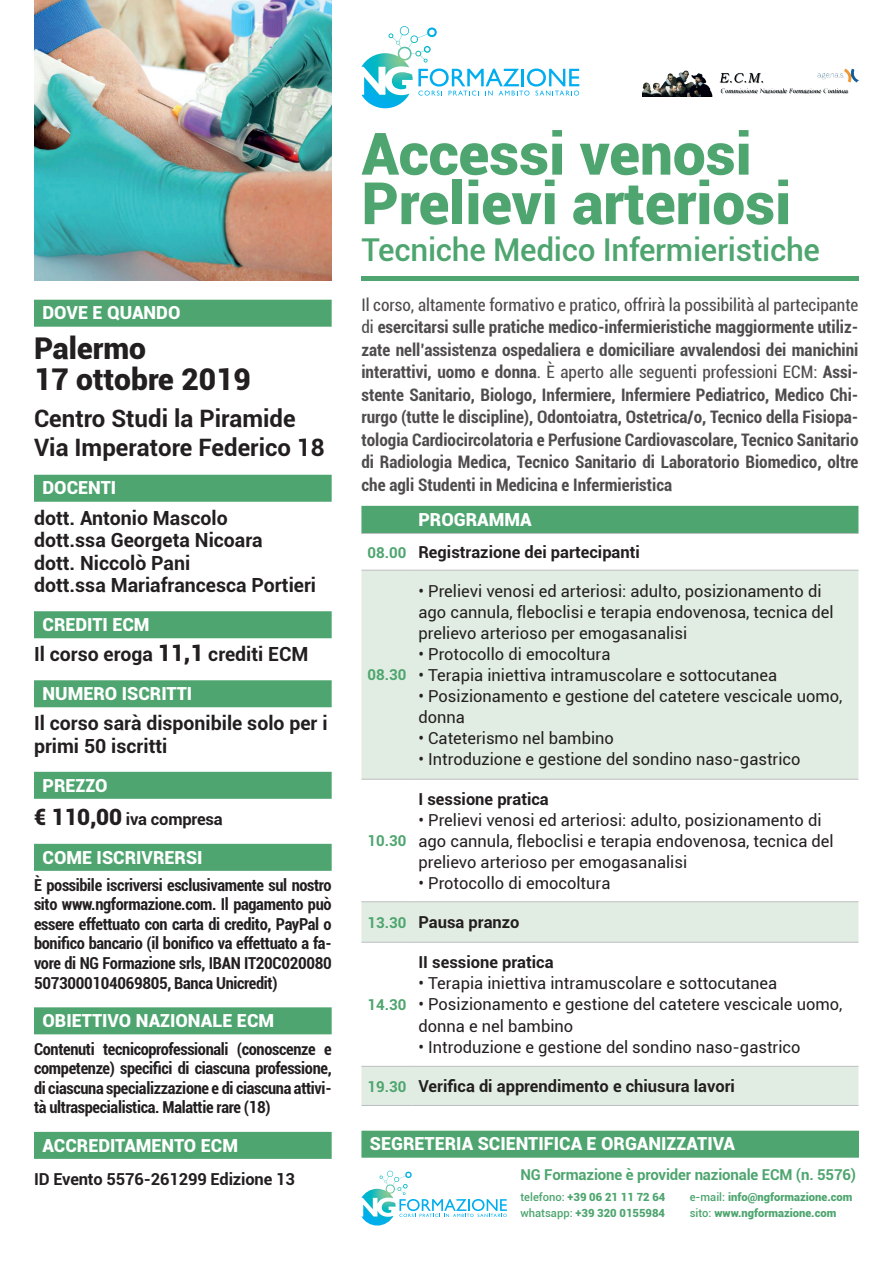
<style>
.page{position:relative;width:893px;height:1263px;background:#fff}
.page>*{position:absolute;margin:0;border:0;box-sizing:border-box;transform-origin:0 0}
.t1{font:900 58.5px/49.5px "Roboto";color:#4ea56f}
.t2{font:500 31.5px "Roboto";letter-spacing:-.01em;color:#4ea56f}
.t3{font:900 30px/31.5px "Roboto";color:#231f20}
.t4{font:700 24px/28.5px "Roboto";color:#231f20}
.t5{font:700 19.5px/22.5px "Roboto";color:#231f20}
.t6{font:900 18px "Roboto";color:#fff}
.t7{font:700 condensed 17.25px/22.5px "Roboto";color:#231f20;text-align:justify}
.t8{font:16.5px/21px "Roboto";color:#231f20}
.t9{font:700 condensed 16.5px/19.5px "Roboto";letter-spacing:-.02em;color:#231f20;text-align:justify}
.t10{font:700 16.5px "Roboto";color:#231f20}
.t11{font:700 15px "Roboto";letter-spacing:-.01em;color:#4ea56f}
.t12{font:900 11.25px/15.9px "Roboto";color:#4ea56f}
.s1{font-weight:900;font-size:22.5px}
.s2{font-weight:400}
.s3{font-size:15px;color:#4ea56f}
.s4{font-weight:500}
</style>
<div class="page">
<img style="left:34px;top:0;width:298px;height:281px">
<svg style="left:361px;top:1171px;width:146px;height:46px"></svg>
<svg style="left:361px;top:26px;width:218px;height:70px"></svg>
<div style="left:361px;top:1131px;width:498px;height:27px;background:#4ea56f"></div>
<img style="left:642px;top:68px;width:216px;height:29px">
<div style="left:361px;top:276px;width:498px;height:5px;background:#4ea56f"></div>
<div style="left:361px;top:506px;width:497px;height:27px;background:#4ea56f"></div>
<svg style="left:361px;top:571px;width:497px;height:534px;fill:#e1ede2"></svg>
<hr style="left:361px;top:570px;width:51px;height:1px;background:#bcbdc0">
<hr style="left:412px;top:570px;width:446px;height:1px;background:#bcbdc0">
<hr style="left:412px;top:779px;width:446px;height:1px;background:#bcbdc0">
<hr style="left:361px;top:901px;width:51px;height:1px;background:#bcbdc0">
<hr style="left:412px;top:901px;width:446px;height:1px;background:#bcbdc0">
<hr style="left:361px;top:942px;width:51px;height:1px;background:#bcbdc0">
<hr style="left:412px;top:942px;width:446px;height:1px;background:#bcbdc0">
<hr style="left:412px;top:1066px;width:446px;height:1px;background:#bcbdc0">
<hr style="left:361px;top:1105px;width:51px;height:1px;background:#bcbdc0">
<hr style="left:412px;top:1105px;width:446px;height:1px;background:#bcbdc0">
<hr style="left:361px;top:1066px;width:51px;height:1px;background:#bcbdc0">
<hr style="left:361px;top:779px;width:51px;height:1px;background:#bcbdc0">
<hr style="left:361px;top:533px;width:51px;height:1px;background:#bcbdc0">
<hr style="left:412px;top:533px;width:446px;height:1px;background:#bcbdc0">
<div style="left:34px;top:300px;width:298px;height:27px;background:#4ea56f"></div>
<div style="left:34px;top:475px;width:298px;height:27px;background:#4ea56f"></div>
<div style="left:34px;top:611px;width:298px;height:27px;background:#4ea56f"></div>
<div style="left:34px;top:680px;width:298px;height:27px;background:#4ea56f"></div>
<div style="left:34px;top:772px;width:298px;height:27px;background:#4ea56f"></div>
<div style="left:34px;top:844px;width:298px;height:27px;background:#4ea56f"></div>
<div style="left:34px;top:1007px;width:298px;height:27px;background:#4ea56f"></div>
<div style="left:34px;top:1132px;width:298px;height:27px;background:#4ea56f"></div>
<p class="t6" style="left:43px;top:300px;width:139px">DOVE E QUANDO</p>
<h3 class="t3" style="left:34px;top:331px;width:218px">Palermo<br>17 ottobre 2019</h3>
<h3 class="t4" style="left:34px;top:404px;width:292px">Centro Studi la Piramide<br>Via Imperatore Federico 18</h3>
<p class="t6" style="left:43px;top:475px;width:75px">DOCENTI</p>
<p class="t5" style="left:34px;top:506px;width:284px">dott. Antonio Mascolo<br>dott.ssa Georgeta Nicoara<br>dott. Niccolò Pani<br>dott.ssa Mariafrancesca Portieri</p>
<p class="t6" style="left:43px;top:612px;width:109px">CREDITI ECM</p>
<p class="t5" style="left:34px;top:642px;width:276px">Il corso eroga <span class="s1">11,1</span> crediti ECM</p>
<p class="t6" style="left:43px;top:681px;width:151px">NUMERO ISCRITTI</p>
<p class="t5" style="left:34px;top:711px;width:295px">Il corso sarà disponibile solo per i primi 50 iscritti</p>
<p class="t6" style="left:43px;top:772px;width:67px">PREZZO</p>
<p class="t10" style="left:34px;top:807px;width:190px"><span class="s1">€ 110,00</span> iva compresa</p>
<p class="t6" style="left:43px;top:844px;width:162px">COME ISCRIVRERSI</p>
<p class="t9" style="left:34px;top:875px;width:299px">È possibile iscriversi esclusivamente sul nostro sito www.ngformazione.com. Il pagamento può essere effettuato con carta di credito, PayPal o bonifico bancario (il bonifico va effettuato a fa&shy;vore di NG Formazione srls, IBAN IT20C020080<br>5073000104069805, Banca Unicredit)</p>
<p class="t6" style="left:43px;top:1008px;width:233px">OBIETTIVO NAZIONALE ECM</p>
<p class="t9" style="left:34px;top:1038px;width:299px">Contenuti tecnico‐professionali (conoscenze e competenze) specifici di ciascuna professione, di ciascuna specializzazione e di ciascuna attivi&shy;tà ultraspecialistica. Malattie rare (18)</p>
<p class="t6" style="left:43px;top:1132px;width:197px">ACCREDITAMENTO ECM</p>
<p class="t10" style="left:34px;top:1167px;width:262px">ID Evento 5576-261299 Edizione 13</p>
<h1 class="t1" style="left:361px;top:127px;width:431px">Accessi venosi<br>Prelievi arteriosi</h1>
<h2 class="t2" style="left:361px;top:227px;width:460px">Tecniche Medico Infermieristiche</h2>
<p class="t7" style="left:361px;top:293px;width:499px"><span class="s2">Il corso, altamente formativo e pratico, offrirà la possibilità al partecipante di</span> esercitarsi sulle pratiche medico-infermieristiche maggiormente utiliz&shy;zate nell’assistenza ospedaliera e domiciliare avvalendosi dei manichini interattivi, uomo e donna<span class="s2">. È aperto alle seguenti professioni ECM:</span> Assi&shy;stente Sanitario, Biologo, Infermiere, Infermiere Pediatrico, Medico Chi&shy;rurgo (tutte le discipline), Odontoiatra, Ostetrica/o, Tecnico della Fisiopa&shy;tologia Cardiocircolatoria e Perfusione Cardiovascolare, Tecnico Sanitario di Radiologia Medica, Tecnico Sanitario di Laboratorio Biomedico, oltre che agli Studenti in Medicina e Infermieristica</p>
<p class="t6" style="left:418px;top:507px;width:115px">PROGRAMMA</p>
<p class="t10" style="left:368px;top:541px;width:274px"><span class="s3">08.00</span> Registrazione dei partecipanti</p>
<p class="t11" style="left:368px;top:664px;width:40px">08.30</p>
<p class="t8" style="left:418px;top:580px;width:417px">• Prelievi venosi ed arteriosi: adulto, posizionamento di ago cannula, fleboclisi e terapia endovenosa, tecnica del prelievo arterioso per emogasanalisi</p>
<p class="t8" style="left:418px;top:643px;width:193px">• Protocollo di emocoltura</p>
<p class="t8" style="left:418px;top:664px;width:360px">• Terapia iniettiva intramuscolare e sottocutanea</p>
<p class="t8" style="left:418px;top:685px;width:425px">• Posizionamento e gestione del catetere vescicale uomo, donna</p>
<p class="t8" style="left:418px;top:727px;width:197px">• Cateterismo nel bambino</p>
<p class="t8" style="left:418px;top:748px;width:384px">• Introduzione e gestione del sondino naso-gastrico</p>
<p class="t10" style="left:418px;top:787px;width:132px">I sessione pratica</p>
<p class="t8" style="left:418px;top:809px;width:417px">• Prelievi venosi ed arteriosi: adulto, posizionamento di ago cannula, fleboclisi e terapia endovenosa, tecnica del prelievo arterioso per emogasanalisi</p>
<p class="t8" style="left:418px;top:872px;width:193px">• Protocollo di emocoltura</p>
<p class="t10" style="left:368px;top:911px;width:153px"><span class="s3">13.30</span> Pausa pranzo</p>
<p class="t11" style="left:368px;top:830px;width:40px">10.30</p>
<p class="t10" style="left:418px;top:951px;width:137px">II sessione pratica</p>
<p class="t8" style="left:418px;top:972px;width:360px">• Terapia iniettiva intramuscolare e sottocutanea</p>
<p class="t8" style="left:418px;top:993px;width:425px">• Posizionamento e gestione del catetere vescicale uomo, donna e nel bambino</p>
<p class="t8" style="left:418px;top:1035px;width:384px">• Introduzione e gestione del sondino naso-gastrico</p>
<p class="t10" style="left:368px;top:1074px;width:369px"><span class="s3">19.30</span> Verifica di apprendimento e chiusura lavori</p>
<p class="t11" style="left:368px;top:994px;width:40px">14.30</p>
<p class="t6" style="left:370px;top:1131px;width:367px">SEGRETERIA SCIENTIFICA E ORGANIZZATIVA</p>
<p class="t11" style="left:520px;top:1164px;width:337px">NG Formazione è provider nazionale ECM (n. 5576)</p>
<p class="t12" style="left:520px;top:1188px;width:146px"><span class="s4">telefono:</span> +39 06 21 11 72 64 <span class="s4">whatsapp:</span> +39 320 0155984</p>
<p class="t12" style="left:690px;top:1188px;width:164px"><span class="s4">e-mail:</span> info@ngformazione.com <span class="s4">sito:</span> www.ngformazione.com</p>
</div>
